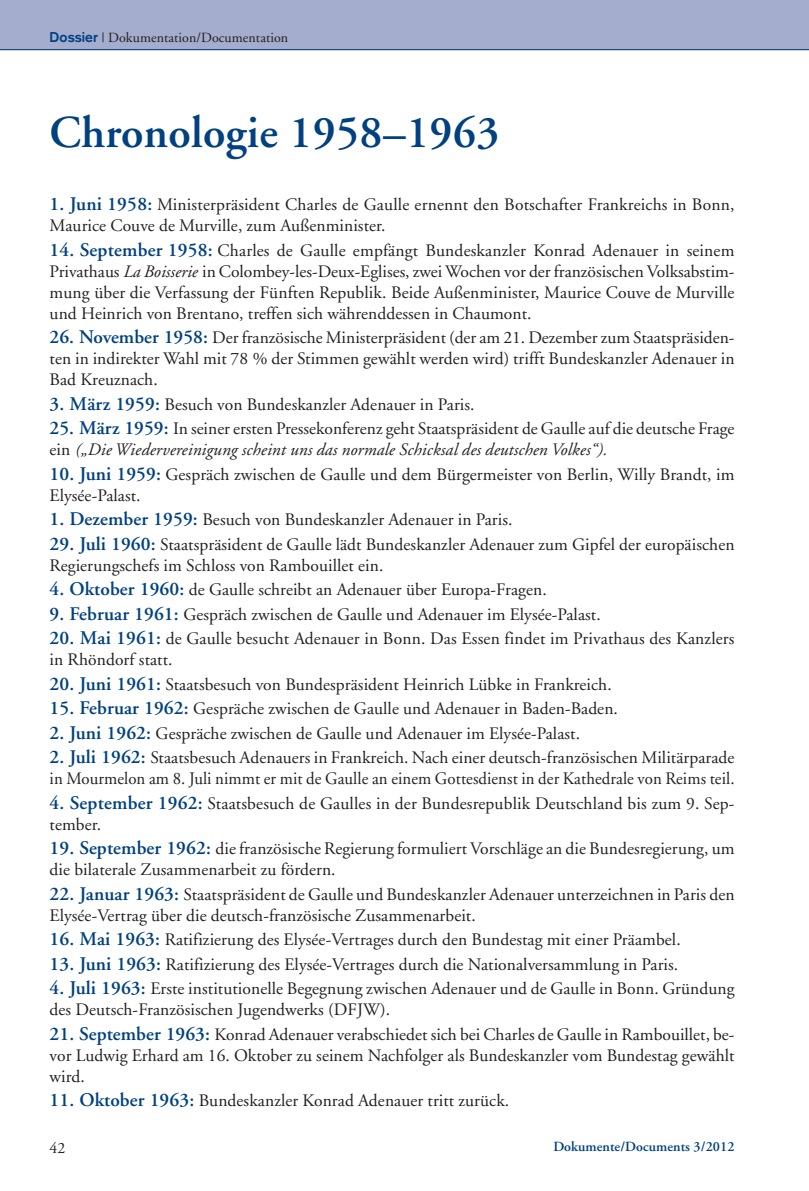
<style>
.page{position:relative;width:809px;height:1191px;background:#fff}
.page>*{position:absolute;margin:0;border:0;box-sizing:border-box;transform-origin:0 0}
.t1{font:600 45.5px "Adobe Garamond";letter-spacing:.005em;color:#014181}
.t2{font:17.5px/21px "Adobe Garamond";letter-spacing:.005em;color:#231f20}
.t3{font:15.75px "Adobe Garamond";color:#231f20}
.t4{font:14px "Adobe Garamond";letter-spacing:.005em;color:#231f20}
.t5{font:600 14px "Adobe Garamond";letter-spacing:.005em;color:#014181}
.s1{font-family:"Akzidenz Grotesk";font-weight:700;color:#014181}
.s2{font-weight:600;font-size:19.25px;color:#014181}
.s3{font-style:italic}
</style>
<div class="page">
<div style="left:0;top:0;width:809px;height:50px;background:#a4adcd"></div>
<hr style="left:0;top:49px;width:809px;height:1px;background:#014181">
<p class="t4" style="left:50px;top:32px;width:240px"><span class="s1">Dossier</span> | Dokumentation/Documentation</p>
<h1 class="t1" style="left:50px;top:114px;width:451px">Chronologie 1958–1963</h1>
<p class="t2" style="left:50px;top:195px;width:686px"><span class="s2">1. Juni 1958:</span> Ministerpräsident Charles de Gaulle ernennt den Botschafter Frankreichs in Bonn,<br>Maurice Couve de Murville, zum Außenminister.</p>
<p class="t2" style="left:50px;top:241px;width:686px;text-align:justify"><span class="s2">14. September 1958:</span> Charles de Gaulle empfängt Bundeskanzler Konrad Adenauer in seinem Privathaus <span class="s3">La Boisserie</span> in Colombey-les-Deux-Eglises, zwei Wochen vor der französischen Volksabstim&shy;mung über die Verfassung der Fünften Republik. Beide Außenminister, Maurice Couve de Murville und Heinrich von Brentano, treffen sich währenddessen in Chaumont.</p>
<p class="t2" style="left:50px;top:328px;width:686px;text-align:justify"><span class="s2">26. November 1958:</span> Der französische Ministerpräsident (der am 21. Dezember zum Staatspräsiden&shy;ten in indirekter Wahl mit 78 % der Stimmen gewählt werden wird) trifft Bundeskanzler Adenauer in Bad Kreuznach.</p>
<p class="t2" style="left:50px;top:395px;width:426px"><span class="s2">3. März 1959:</span> Besuch von Bundeskanzler Adenauer in Paris.</p>
<p class="t2" style="left:50px;top:419px;width:686px"><span class="s2">25. März 1959:</span> In seiner ersten Pressekonferenz geht Staatspräsident de Gaulle auf die deutsche Frage ein <span class="s3">(„Die Wiedervereinigung scheint uns das normale Schicksal des deutschen Volkes“).</span></p>
<p class="t2" style="left:50px;top:465px;width:686px"><span class="s2">10. Juni 1959:</span> Gespräch zwischen de Gaulle und dem Bürgermeister von Berlin, Willy Brandt, im<br>Elysée-Palast.</p>
<p class="t2" style="left:50px;top:510px;width:464px"><span class="s2">1. Dezember 1959:</span> Besuch von Bundeskanzler Adenauer in Paris.</p>
<p class="t2" style="left:50px;top:535px;width:686px"><span class="s2">29. Juli 1960:</span> Staatspräsident de Gaulle lädt Bundeskanzler Adenauer zum Gipfel der europäischen<br>Regierungschefs im Schloss von Rambouillet ein.</p>
<p class="t2" style="left:50px;top:580px;width:498px"><span class="s2">4. Oktober 1960:</span> de Gaulle schreibt an Adenauer über Europa-Fragen.</p>
<p class="t2" style="left:50px;top:605px;width:552px"><span class="s2">9. Februar 1961:</span> Gespräch zwischen de Gaulle und Adenauer im Elysée-Palast.</p>
<p class="t2" style="left:50px;top:629px;width:686px"><span class="s2">20. Mai 1961:</span> de Gaulle besucht Adenauer in Bonn. Das Essen findet im Privathaus des Kanzlers in Rhöndorf statt.</p>
<p class="t2" style="left:50px;top:675px;width:563px"><span class="s2">20. Juni 1961:</span> Staatsbesuch von Bundespräsident Heinrich Lübke in Frankreich.</p>
<p class="t2" style="left:50px;top:699px;width:570px"><span class="s2">15. Februar 1962:</span> Gespräche zwischen de Gaulle und Adenauer in Baden-Baden.</p>
<p class="t2" style="left:50px;top:724px;width:532px"><span class="s2">2. Juni 1962:</span> Gespräche zwischen de Gaulle und Adenauer im Elysée-Palast.</p>
<p class="t2" style="left:50px;top:748px;width:686px"><span class="s2">2. Juli 1962:</span> Staatsbesuch Adenauers in Frankreich. Nach einer deutsch-französischen Militärparade in Mourmelon am 8. Juli nimmt er mit de Gaulle an einem Gottesdienst in der Kathedrale von Reims teil.</p>
<p class="t2" style="left:50px;top:794px;width:686px"><span class="s2">4. September 1962:</span> Staatsbesuch de Gaulles in der Bundesrepublik Deutschland bis zum 9. Sep&shy;tember.</p>
<p class="t2" style="left:50px;top:839px;width:686px"><span class="s2">19. September 1962:</span> die französische Regierung formuliert Vorschläge an die Bundesregierung, um die bilaterale Zusammenarbeit zu fördern.</p>
<p class="t2" style="left:50px;top:885px;width:686px"><span class="s2">22. Januar 1963:</span> Staatspräsident de Gaulle und Bundeskanzler Adenauer unterzeichnen in Paris den<br>Elysée-Vertrag über die deutsch-französische Zusammenarbeit.</p>
<p class="t2" style="left:50px;top:930px;width:632px"><span class="s2">16. Mai 1963:</span> Ratifizierung des Elysée-Vertrages durch den Bundestag mit einer Präambel.</p>
<p class="t2" style="left:50px;top:955px;width:630px"><span class="s2">13. Juni 1963:</span> Ratifizierung des Elysée-Vertrages durch die Nationalversammlung in Paris.</p>
<p class="t2" style="left:50px;top:979px;width:686px"><span class="s2">4. Juli 1963:</span> Erste institutionelle Begegnung zwischen Adenauer und de Gaulle in Bonn. Gründung des Deutsch-Französischen Jugendwerks (DFJW).</p>
<p class="t2" style="left:50px;top:1025px;width:686px;text-align:justify"><span class="s2">21. September 1963:</span> Konrad Adenauer verabschiedet sich bei Charles de Gaulle in Rambouillet, be&shy;vor Ludwig Erhard am 16. Oktober zu seinem Nachfolger als Bundeskanzler vom Bundestag gewählt wird.</p>
<p class="t2" style="left:50px;top:1091px;width:461px"><span class="s2">11. Oktober 1963:</span> Bundeskanzler Konrad Adenauer tritt zurück.</p>
<p class="t3" style="left:50px;top:1141px;width:17px">42</p>
<p class="t5" style="left:553px;top:1141px;width:183px">Dokumente/Documents 3/2012</p>
</div>
